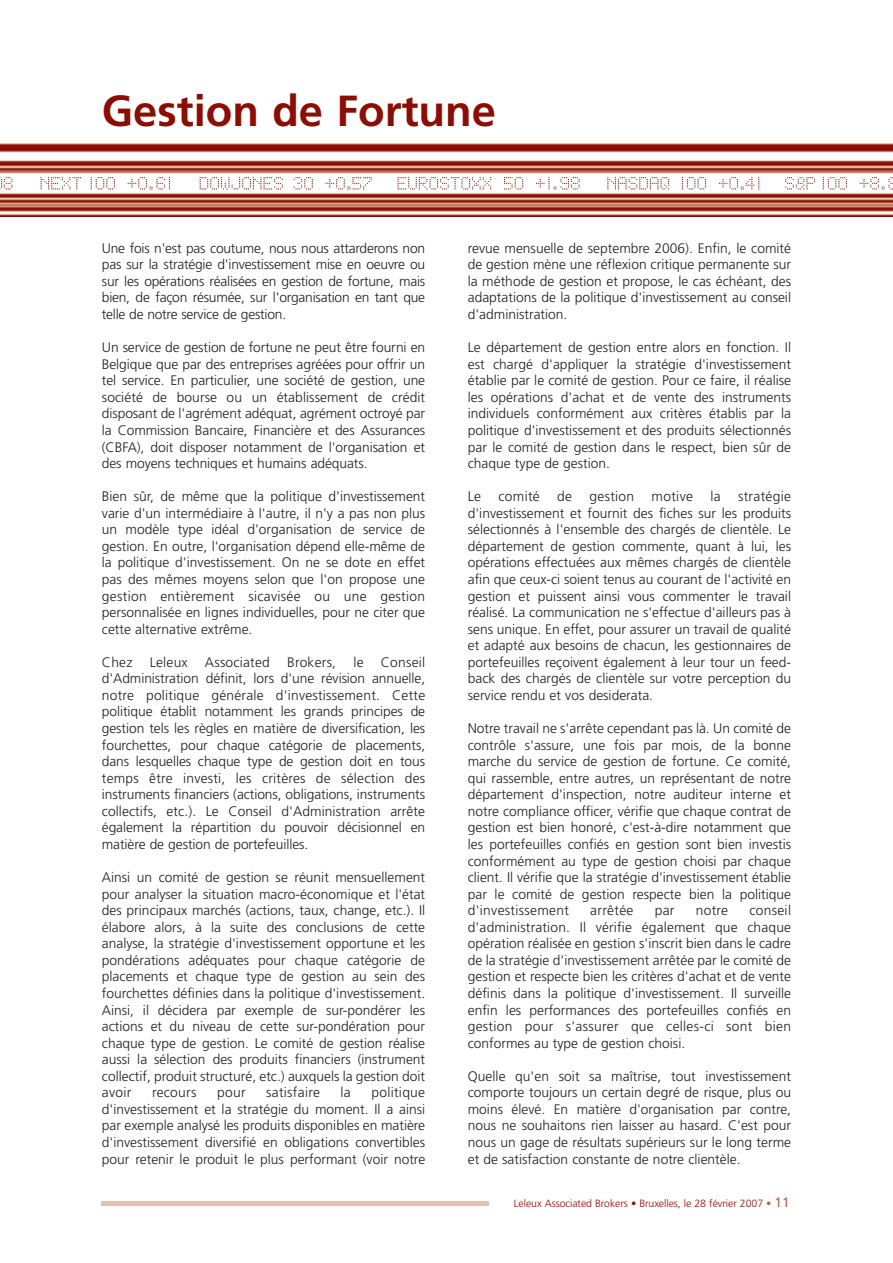
<style>
.page{position:relative;width:893px;height:1263px;background:#fff}
.page>*{position:absolute;margin:0;border:0;box-sizing:border-box;transform-origin:0 0}
.t1{font:700 43.5px "Frutiger";color:#8b0e04}
.t2{font:300 13.8px/16.5px "Frutiger";color:#231f20;text-align:justify}
.t3{font:300 13.8px "Frutiger";letter-spacing:.02em;color:#231f20}
.t4{font:300 10.5px "Frutiger";letter-spacing:-.005em;color:#8b0e04}
.s1{color:#b6654c}
.s2{font-weight:400;font-size:13.5px;color:#b6654c}
</style>
<div class="page">
<hr style="left:102px;top:1202px;width:689px;height:4px;background:#e4c0b1">
<div style="left:489px;top:1195px;width:302px;height:23px;background:#fff"></div>
<img style="left:0;top:144px;width:892px;height:72px">
<svg style="left:40px;top:177px;width:41px;height:13px"></svg>
<svg style="left:91px;top:177px;width:24px;height:13px"></svg>
<svg style="left:127px;top:177px;width:43px;height:13px"></svg>
<svg style="left:199px;top:177px;width:84px;height:13px"></svg>
<svg style="left:293px;top:177px;width:20px;height:13px"></svg>
<svg style="left:325px;top:177px;width:47px;height:13px"></svg>
<svg style="left:397px;top:177px;width:94px;height:13px"></svg>
<svg style="left:504px;top:177px;width:19px;height:13px"></svg>
<svg style="left:536px;top:177px;width:43px;height:13px"></svg>
<svg style="left:607px;top:177px;width:62px;height:13px"></svg>
<svg style="left:681px;top:177px;width:25px;height:13px"></svg>
<svg style="left:718px;top:177px;width:41px;height:13px"></svg>
<svg style="left:785px;top:177px;width:30px;height:13px"></svg>
<svg style="left:822px;top:177px;width:25px;height:13px"></svg>
<svg style="left:859px;top:177px;width:34px;height:13px"></svg>
<svg style="left:0;top:177px;width:13px;height:13px"></svg>
<h1 class="t1" style="left:102px;top:94px;width:395px">Gestion de Fortune</h1>
<p class="t2" style="left:102px;top:241px;width:325px">Une fois n'est pas coutume, nous nous attarderons non pas sur la stratégie d'investissement mise en oeuvre ou sur les opérations réalisées en gestion de fortune, mais bien, de façon résumée, sur l'organisation en tant que telle de notre service de gestion.</p>
<p class="t2" style="left:102px;top:340px;width:325px">Un service de gestion de fortune ne peut être fourni en Belgique que par des entreprises agréées pour offrir un tel service. En particulier, une société de gestion, une société de bourse ou un établissement de crédit disposant de l'agrément adéquat, agrément octroyé par la Commission Bancaire, Financière et des Assurances (CBFA), doit disposer notamment de l'organisation et des moyens techniques et humains adéquats.</p>
<p class="t2" style="left:102px;top:489px;width:325px">Bien sûr, de même que la politique d'investissement varie d'un intermédiaire à l'autre, il n'y a pas non plus un modèle type idéal d'organisation de service de gestion. En outre, l'organisation dépend elle-même de la politique d'investissement. On ne se dote en effet pas des mêmes moyens selon que l'on propose une gestion entièrement sicavisée ou une gestion personnalisée en lignes individuelles, pour ne citer que cette alternative extrême.</p>
<p class="t2" style="left:102px;top:655px;width:32px">Chez</p>
<p class="t2" style="left:150px;top:655px;width:39px">Leleux</p>
<p class="t2" style="left:205px;top:655px;width:66px">Associated</p>
<p class="t2" style="left:287px;top:655px;width:50px">Brokers,</p>
<p class="t2" style="left:353px;top:655px;width:12px">le</p>
<p class="t2" style="left:102px;top:655px;width:325px;text-indent:279px">Conseil d'Administration définit, lors d'une révision annuelle, notre politique générale d'investissement. Cette politique établit notamment les grands principes de gestion tels les règles en matière de diversification, les fourchettes, pour chaque catégorie de placements, dans lesquelles chaque type de gestion doit en tous temps être investi, les critères de sélection des instruments financiers (actions, obligations, instruments collectifs, etc.). Le Conseil d'Administration arrête également la répartition du pouvoir décisionnel en matière de gestion de portefeuilles.</p>
<p class="t2" style="left:102px;top:870px;width:325px">Ainsi un comité de gestion se réunit mensuellement pour analyser la situation macro-économique et l'état des principaux marchés (actions, taux, change, etc.). Il élabore alors, à la suite des conclusions de cette analyse, la stratégie d'investissement opportune et les pondérations adéquates pour chaque catégorie de placements et chaque type de gestion au sein des fourchettes définies dans la politique d'investissement.<br>Ainsi, il décidera par exemple de sur-pondérer les actions et du niveau de cette sur-pondération pour chaque type de gestion. Le comité de gestion réalise aussi la sélection des produits financiers (instrument collectif, produit structuré, etc.) auxquels la gestion doit avoir</p>
<p class="t3" style="left:152px;top:1087px;width:46px">recours</p>
<p class="t2" style="left:217px;top:1085px;width:30px">pour</p>
<p class="t3" style="left:266px;top:1087px;width:55px">satisfaire</p>
<p class="t2" style="left:340px;top:1085px;width:12px">la</p>
<p class="t2" style="left:102px;top:1085px;width:325px;text-indent:269px">politique d'investissement et la stratégie du moment. Il a ainsi par exemple analysé les produits disponibles en matière d'investissement diversifié en obligations convertibles pour retenir le produit le plus performant (voir notre</p>
<p class="t2" style="left:468px;top:241px;width:325px">revue mensuelle de septembre 2006). Enfin, le comité de gestion mène une réflexion critique permanente sur la méthode de gestion et propose, le cas échéant, des adaptations de la politique d'investissement au conseil d'administration.</p>
<p class="t2" style="left:468px;top:340px;width:325px">Le département de gestion entre alors en fonction. Il est chargé d'appliquer la stratégie d'investissement établie par le comité de gestion. Pour ce faire, il réalise les opérations d'achat et de vente des instruments individuels conformément aux critères établis par la politique d'investissement et des produits sélectionnés par le comité de gestion dans le respect, bien sûr de chaque type de gestion.</p>
<p class="t2" style="left:468px;top:489px;width:15px">Le</p>
<p class="t2" style="left:498px;top:489px;width:43px">comité</p>
<p class="t2" style="left:557px;top:489px;width:16px">de</p>
<p class="t3" style="left:589px;top:491px;width:46px">gestion</p>
<p class="t2" style="left:651px;top:489px;width:43px">motive</p>
<p class="t2" style="left:710px;top:489px;width:12px">la</p>
<p class="t2" style="left:468px;top:489px;width:325px;text-indent:270px">stratégie d'investissement et fournit des fiches sur les produits sélectionnés à l'ensemble des chargés de clientèle. Le département de gestion commente, quant à lui, les opérations effectuées aux mêmes chargés de clientèle afin que ceux-ci soient tenus au courant de l'activité en gestion et puissent ainsi vous commenter le travail réalisé. La communication ne s'effectue d'ailleurs pas à sens unique. En effet, pour assurer un travail de qualité et adapté aux besoins de chacun, les gestionnaires de portefeuilles reçoivent également à leur tour un feed&shy;back des chargés de clientèle sur votre perception du service rendu et vos desiderata.</p>
<p class="t2" style="left:468px;top:721px;width:325px">Notre travail ne s'arrête cependant pas là. Un comité de contrôle s'assure, une fois par mois, de la bonne marche du service de gestion de fortune. Ce comité, qui rassemble, entre autres, un représentant de notre département d'inspection, notre auditeur interne et notre compliance officer, vérifie que chaque contrat de gestion est bien honoré, c'est-à-dire notamment que les portefeuilles confiés en gestion sont bien investis conformément au type de gestion choisi par chaque client. Il vérifie que la stratégie d'investissement établie par le comité de gestion respecte bien la politique d'investissement</p>
<p class="t2" style="left:468px;top:903px;width:325px;text-indent:281px">conseil d'administration. Il vérifie également que chaque opération réalisée en gestion s'inscrit bien dans le cadre de la stratégie d'investissement arrêtée par le comité de gestion et respecte bien les critères d'achat et de vente définis dans la politique d'investissement. Il surveille enfin les performances des portefeuilles confiés en gestion pour s'assurer que celles-ci sont bien conformes au type de gestion choisi.</p>
<p class="t2" style="left:468px;top:1069px;width:325px">Quelle qu'en soit sa maîtrise, tout investissement comporte toujours un certain degré de risque, plus ou moins élevé. En matière d'organisation par contre, nous ne souhaitons rien laisser au hasard. C'est pour nous un gage de résultats supérieurs sur le long terme et de satisfaction constante de notre clientèle.</p>
<p class="t3" style="left:590px;top:905px;width:45px">arrêtée</p>
<p class="t2" style="left:654px;top:903px;width:21px">par</p>
<p class="t2" style="left:695px;top:903px;width:34px">notre</p>
<p class="t4" style="left:514px;top:1199px;width:277px">Leleux Associated Brokers • Bruxelles, le 28 février 2007 <span class="s1">•</span> <span class="s2">11</span></p>
</div>
